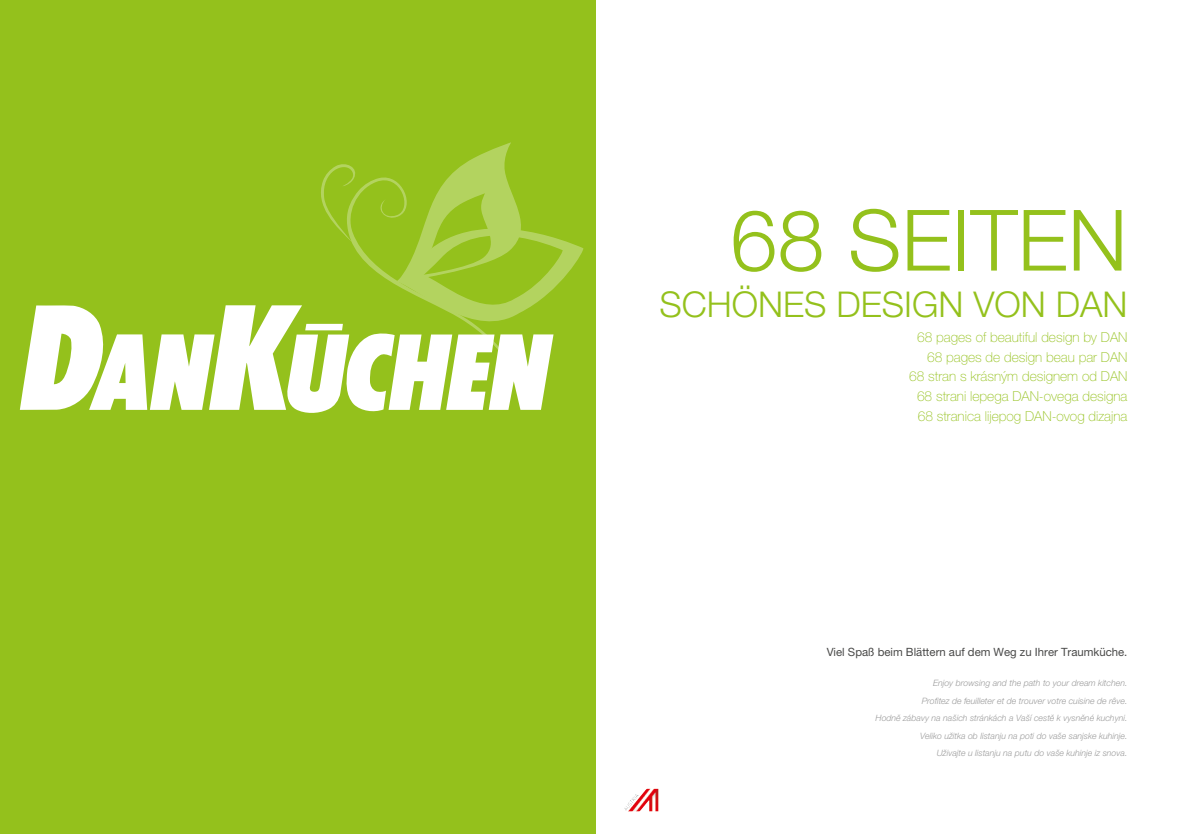
<style>
.page{position:relative;width:1191px;height:834px;background:#fff}
.page>*{position:absolute;margin:0;border:0;box-sizing:border-box;transform-origin:0 0}
.t1{font:300 84.7px "Helvetica Neue CELT";color:#94c11c}
.t2{font:300 35.52px "Helvetica Neue CELT";color:#94c11c}
.t3{font:100 13.74px/19.6px "Helvetica Neue CELT";color:#94c11c;text-align:right}
.t4{font:11.38px "Helvetica Neue CELT";color:#494948}
.t5{font:italic 300 8.75px/17.4px "Helvetica Neue CELT";color:#9c9c9c;text-align:right}
</style>
<div class="page">
<svg style="left:636px;top:789px;width:11px;height:12px"></svg>
<div style="left:0;top:0;width:595px;height:833px;background:#94c11c"></div>
<svg style="left:20px;top:142px;width:564px;height:271px"></svg>
<h1 class="t1" style="left:730px;top:189px;width:399px">68 SEITEN</h1>
<h2 class="t2" style="left:659px;top:282px;width:469px">SCHÖNES DESIGN VON DAN</h2>
<h3 class="t3" style="left:909px;top:328px;width:220px">68 pages of beautiful design by DAN 68 pages de design beau par DAN 68 stran s krásným designem od DAN 68 strani lepega DAN-ovega designa 68 stranica lijepog DAN-ovog dizajna</h3>
<h3 class="t4" style="left:826px;top:645px;width:302px">Viel Spaß beim Blättern auf dem Weg zu Ihrer Traumküche.</h3>
<p class="t5" style="left:875px;top:674px;width:253px">Enjoy browsing and the path to your dream kitchen.<br>Profitez de feuilleter et de trouver votre cuisine de rêve.<br>Hodně zábavy na našich stránkách a Vaší cestě k vysněné kuchyni.<br>Veliko užitka ob listanju na poti do vaše sanjske kuhinje.<br>Uživajte u listanju na putu do vaše kuhinje iz snova.</p>
</div>
